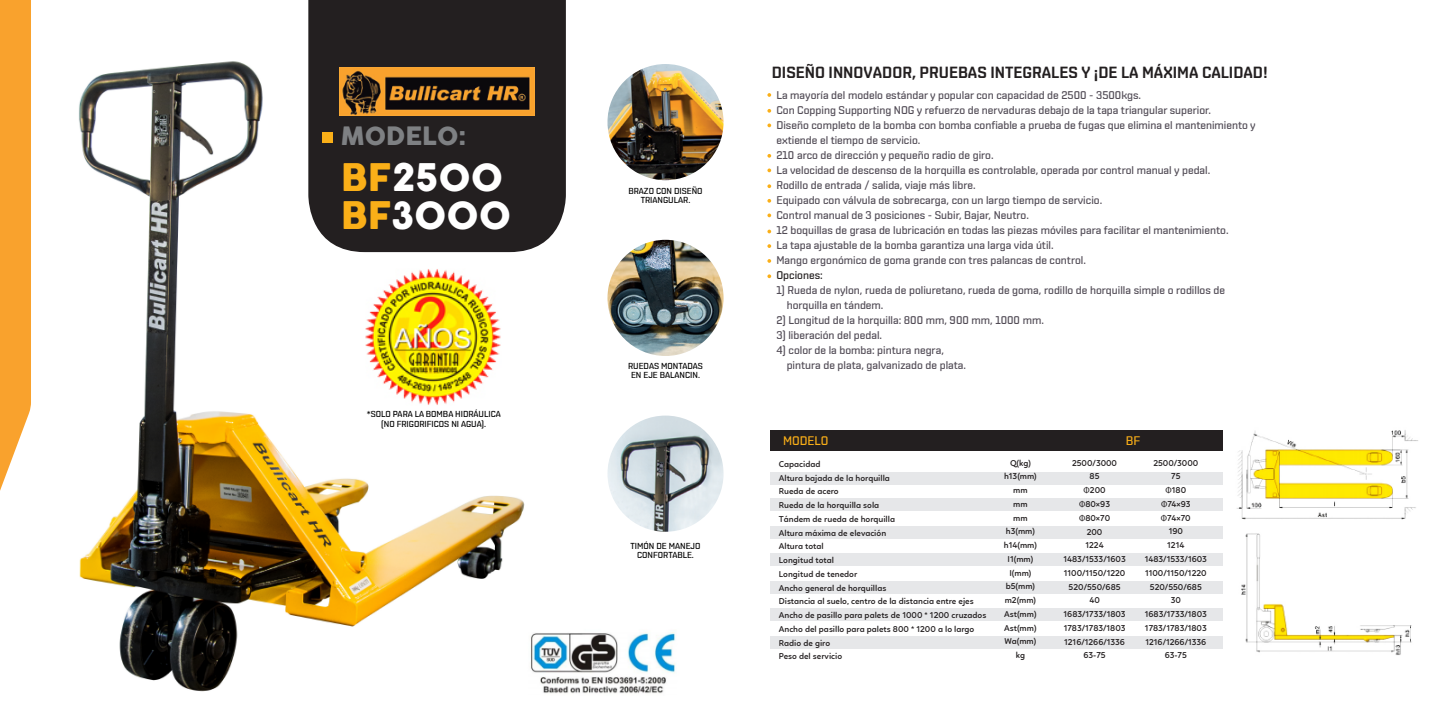
<style>
.page{position:relative;width:1453px;height:727px;background:#fff}
.page>*{position:absolute;margin:0;border:0;box-sizing:border-box;transform-origin:0 0}
.t1{font:37.12px/37.8px "COCOGOOSE";color:#fff}
.t2{font:24.75px "COCOGOOSE";color:#7e8083}
.t3{font:16.12px "Shentox Regular 4";color:#231f20}
.t4{font:12.38px "Shentox Regular 2";color:#faaf18}
.t5{font:11.12px/15px "Shentox Regular 2";color:#514b55}
.t6{font:11.12px "Shentox Regular 2";color:#231f20}
.t7{font:600 8.75px/13.8px "Linotte";color:#231f20;text-align:center}
.t8{font:8.62px/8.8px "Shentox Regular 2";color:#000001;text-align:center}
.s1{color:#faaf18}
.s2{font-family:"Myriad Pro";font-weight:400}
</style>
<div class="page">
<img style="left:79px;top:61px;width:446px;height:631px">
<div style="left:308px;top:0;width:258px;height:252px;background:#231f20"></div>
<img style="left:339px;top:67px;width:196px;height:48px">
<img style="left:365px;top:268px;width:137px;height:137px">
<svg style="left:767px;top:93px;width:4px;height:4px"></svg>
<svg style="left:767px;top:109px;width:4px;height:4px"></svg>
<svg style="left:767px;top:123px;width:4px;height:4px"></svg>
<svg style="left:767px;top:154px;width:4px;height:4px"></svg>
<svg style="left:767px;top:168px;width:4px;height:4px"></svg>
<svg style="left:767px;top:184px;width:4px;height:4px"></svg>
<svg style="left:767px;top:199px;width:4px;height:4px"></svg>
<svg style="left:767px;top:213px;width:4px;height:4px"></svg>
<svg style="left:767px;top:229px;width:4px;height:4px"></svg>
<svg style="left:767px;top:244px;width:4px;height:4px"></svg>
<svg style="left:767px;top:259px;width:4px;height:4px"></svg>
<svg style="left:767px;top:274px;width:4px;height:4px"></svg>
<img style="left:524px;top:625px;width:152px;height:69px">
<div style="left:322px;top:132px;width:11px;height:11px;background:#faaf18"></div>
<div style="left:770px;top:471px;width:453px;height:13px;background:#e6e7e9"></div>
<div style="left:770px;top:498px;width:453px;height:13px;background:#e6e7e9"></div>
<div style="left:770px;top:526px;width:453px;height:12px;background:#e6e7e9"></div>
<div style="left:770px;top:553px;width:453px;height:12px;background:#e6e7e9"></div>
<div style="left:770px;top:580px;width:453px;height:13px;background:#e6e7e9"></div>
<div style="left:770px;top:608px;width:453px;height:13px;background:#e6e7e9"></div>
<div style="left:770px;top:636px;width:453px;height:12px;background:#e6e7e9"></div>
<div style="left:770px;top:430px;width:453px;height:21px;background:#231f20"></div>
<svg style="left:0;top:0;width:31px;height:490px;background:#f9a93e"></svg>
<img style="left:1236px;top:430px;width:182px;height:225px">
<img style="left:607px;top:64px;width:116px;height:116px;border-radius:58px">
<img style="left:607px;top:240px;width:116px;height:116px;border-radius:58px">
<img style="left:607px;top:415px;width:116px;height:116px;border-radius:58px">
<h2 class="t2" style="left:341px;top:117px;width:127px">MODELO:</h2>
<h1 class="t1" style="left:341px;top:159px;width:172px"><span class="s1">BF</span>2500<br><span class="s1">BF</span>3000</h1>
<p class="t8" style="left:367px;top:408px;width:136px;line-height:10px">*SOLO PARA LA BOMBA HIDRÁULICA (NO FRIGORIFICOS NI AGUA).</p>
<p class="t8" style="left:628px;top:186px;width:76px">BRAZO CON DISEÑO<br>TRIANGULAR.</p>
<p class="t8" style="left:628px;top:362px;width:76px">RUEDAS MONTADAS<br>EN EJE BALANCIN.</p>
<p class="t8" style="left:630px;top:541px;width:72px">TIMÓN DE MANEJO<br>CONFORTABLE.</p>
<h3 class="t3" style="left:772px;top:63px;width:497px">DISEÑO INNOVADOR, PRUEBAS INTEGRALES Y ¡DE LA MÁXIMA CALIDAD!</h3>
<p class="t5" style="left:776px;top:87px;width:481px">La mayoría del modelo estándar y popular con capacidad de 2500 - 3500kgs.<br>Con Copping Supporting NOG y refuerzo de nervaduras debajo de la tapa triangular superior.<br>Diseño completo de la bomba con bomba confiable a prueba de fugas que elimina el mantenimiento y extiende el tiempo de servicio.<br>210 arco de dirección y pequeño radio de giro.<br>La velocidad de descenso de la horquilla es controlable, operada por control manual y pedal.<br>Rodillo de entrada / salida, viaje más libre.<br>Equipado con válvula de sobrecarga, con un largo tiempo de servicio.<br>Control manual de 3 posiciones - Subir, Bajar, Neutro.<br>12 boquillas de grasa de lubricación en todas las piezas móviles para facilitar el mantenimiento.<br>La tapa ajustable de la bomba garantiza una larga vida útil.<br>Mango ergonómico de goma grande con tres palancas de control.</p>
<p class="t6" style="left:776px;top:269px;width:48px">Opciones:</p>
<p class="t5" style="left:787px;top:282px;width:440px;text-indent:-10px">1) Rueda de nylon, rueda de poliuretano, rueda de goma, rodillo de horquilla simple o rodillos de horquilla en tándem.</p>
<p class="t5" style="left:776px;top:312px;width:269px">2) Longitud de la horquilla: 800 mm, 900 mm, 1000 mm.</p>
<p class="t5" style="left:776px;top:327px;width:107px">3) liberación del pedal.</p>
<p class="t5" style="left:787px;top:342px;width:181px;text-indent:-10px">4) color de la bomba: pintura negra, pintura de plata, galvanizado de plata.</p>
<p class="t4" style="left:783px;top:433px;width:47px">MODELO</p>
<p class="t4" style="left:1126px;top:433px;width:16px">BF</p>
<p class="t7" style="left:1063px;top:455px;width:64px">2500/3000<br>85<br><span class="s2">Φ</span>200<br><span class="s2">Φ</span>80×93<br><span class="s2">Φ</span>80×70<br>200<br>1224<br>1483/1533/1603<br>1100/1150/1220<br>520/550/685<br>40<br>1683/1733/1803<br>1783/1783/1803<br>1216/1266/1336<br>63-75</p>
<p class="t7" style="left:1145px;top:455px;width:64px">2500/3000<br>75<br><span class="s2">Φ</span>180<br><span class="s2">Φ</span>74×93<br><span class="s2">Φ</span>74×70<br>190<br>1214<br>1483/1533/1603<br>1100/1150/1220<br>520/550/685<br>30<br>1683/1733/1803<br>1783/1783/1803<br>1216/1266/1336<br>63-75</p>
<p class="t7" style="left:1004px;top:455px;width:35px">Q(kg) h13(mm) mm<br>mm<br>mm h3(mm) h14(mm)<br>I1(mm)<br>I(mm) b5(mm) m2(mm)<br>Ast(mm)<br>Ast(mm)<br>Wa(mm) kg</p>
<p class="t7" style="left:779px;top:457px;width:209px;text-align:left">Capacidad<br>Altura bajada de la horquilla<br>Rueda de acero<br>Rueda de la horquilla sola<br>Tándem de rueda de horquilla<br>Altura máxima de elevación<br>Altura total<br>Longitud total<br>Longitud de tenedor<br>Ancho general de horquillas<br>Distancia al suelo, centro de la distancia entre ejes<br>Ancho de pasillo para palets de 1000 * 1200 cruzados<br>Ancho del pasillo para palets 800 * 1200 a lo largo<br>Radio de giro<br>Peso del servicio</p>
</div>
